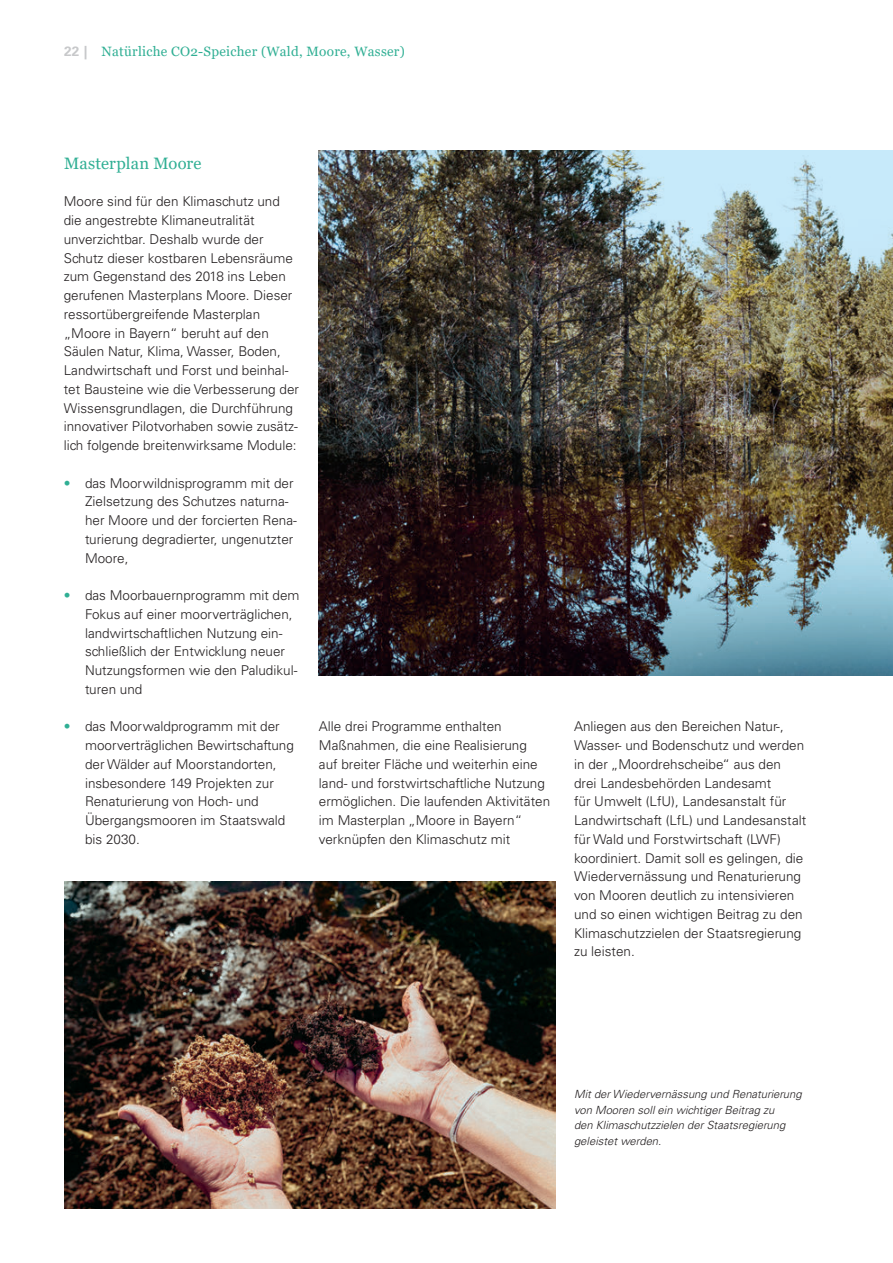
<style>
.page{position:relative;width:893px;height:1263px;background:#fff}
.page>*{position:absolute;margin:0;border:0;box-sizing:border-box;transform-origin:0 0}
.Überschrift_III_Klimabericht{font:16.5px "Georgia";letter-spacing:.01em;color:#30af94}
.Fließtext_Klimabericht{font:300 13.5px/18.8px "Univers LT Std";color:#231f20}
.t1{font:13.5px "Georgia";letter-spacing:.02em;color:#30af94}
.Bildunterschrift_Klimabericht{font:italic 300 11.25px/15.8px "Univers LT Std";color:#231f20}
.s1{font-family:"Univers LT Std";font-weight:700;color:#c7c8ca}
.s2{color:#30af94}
</style>
<div class="page">
<img style="left:319px;top:150px;width:574px;height:525px">
<img style="left:64px;top:881px;width:491px;height:327px">
<p class="t1" style="left:64px;top:43px;width:342px"><span class="s1">22 |</span> Natürliche CO2-Speicher (Wald, Moore, Wasser)</p>
<h3 class="Überschrift_III_Klimabericht" style="left:64px;top:153px;width:139px">Masterplan Moore</h3>
<p class="Fließtext_Klimabericht" style="left:64px;top:192px;width:237px">Moore sind für den Klimaschutz und die angestrebte Klimaneutralität unverzichtbar. Deshalb wurde der Schutz dieser kostbaren Lebensräume zum Gegenstand des 2018 ins Leben gerufenen Masterplans Moore. Dieser ressortübergreifende Masterplan „Moore in Bayern“ beruht auf den Säulen Natur, Klima, Wasser, Boden, Landwirtschaft und Forst und beinhal&shy;tet Bausteine wie die Verbesserung der Wissensgrundlagen, die Durchführung innovativer Pilotvorhaben sowie zusätz&shy;lich folgende breitenwirksame Module:</p>
<p class="Fließtext_Klimabericht" style="left:85px;top:473px;width:213px;text-indent:-21px"><span class="s2">•</span> das Moorwildnisprogramm mit der<br>Zielsetzung des Schutzes naturna&shy;her Moore und der forcierten Rena&shy;turierung degradierter, ungenutzter<br>Moore,</p>
<p class="Fließtext_Klimabericht" style="left:85px;top:586px;width:216px;text-indent:-21px"><span class="s2">•</span> das Moorbauernprogramm mit dem<br>Fokus auf einer moorverträglichen, landwirtschaftlichen Nutzung ein&shy;schließlich der Entwicklung neuer<br>Nutzungsformen wie den Paludikul&shy;turen und</p>
<p class="Fließtext_Klimabericht" style="left:85px;top:717px;width:210px;text-indent:-21px"><span class="s2">•</span> das Moorwaldprogramm mit der moorverträglichen Bewirtschaftung der Wälder auf Moorstandorten, insbesondere 149 Projekten zur<br>Renaturierung von Hoch- und<br>Übergangsmooren im Staatswald bis 2030.</p>
<p class="Fließtext_Klimabericht" style="left:319px;top:717px;width:233px">Alle drei Programme enthalten Maßnahmen, die eine Realisierung<br>auf breiter Fläche und weiterhin eine land- und forstwirtschaftliche Nutzung ermöglichen. Die laufenden Aktivitäten im Masterplan „Moore in Bayern“ verknüpfen den Klimaschutz mit</p>
<p class="Fließtext_Klimabericht" style="left:574px;top:717px;width:234px">Anliegen aus den Bereichen Natur-, Wasser- und Bodenschutz und werden in der „Moordrehscheibe“ aus den drei Landesbehörden Landesamt<br>für Umwelt (LfU), Landesanstalt für Landwirtschaft (LfL) und Landesanstalt für Wald und Forstwirtschaft (LWF) koordiniert. Damit soll es gelingen, die Wiedervernässung und Renaturierung von Mooren deutlich zu intensivieren und so einen wichtigen Beitrag zu den Klimaschutzzielen der Staatsregierung zu leisten.</p>
<p class="Bildunterschrift_Klimabericht" style="left:574px;top:1086px;width:229px">Mit der Wiedervernässung und Renaturierung von Mooren soll ein wichtiger Beitrag zu<br>den Klimaschutzzielen der Staatsregierung geleistet werden.</p>
</div>
